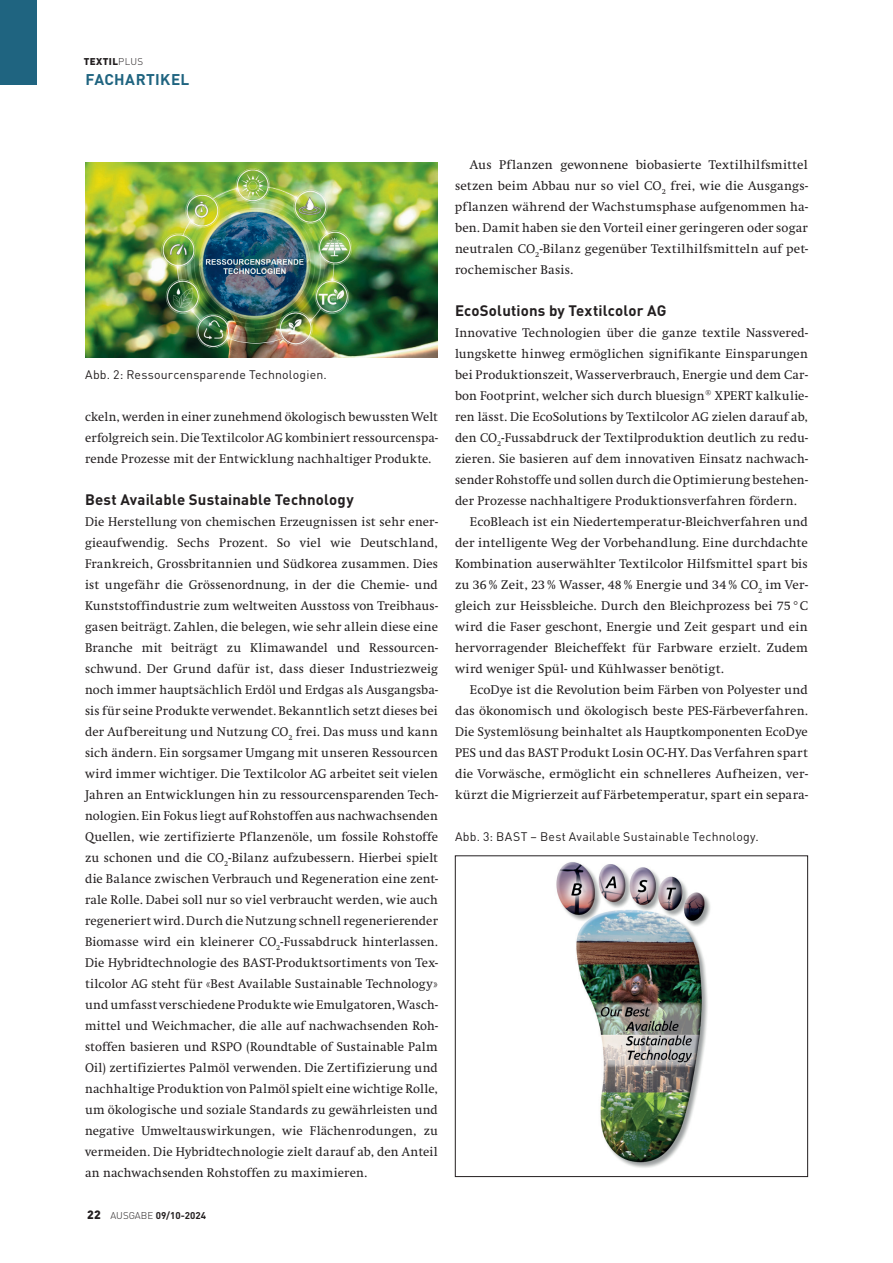
<style>
.page{position:relative;width:893px;height:1263px;background:#fff}
.page>*{position:absolute;margin:0;border:0;box-sizing:border-box;transform-origin:0 0}
.t1{font:700 15.3px "DIN";letter-spacing:.02em;color:#1f6480}
.t2{font:700 15px "DIN";letter-spacing:.01em;color:#231f20}
.t3{font:13.2px/21px "Swift";letter-spacing:.015em;color:#231f20;text-align:justify}
.t4{font:13.2px/21px "Swift";letter-spacing:.015em;color:#231f20;text-align:justify;scale:.96 1}
.t5{font:12.3px "DIN";letter-spacing:.015em;color:#231f20}
.t6{font:700 9.75px "DIN";color:#231f20}
.t7{font:900 9.75px "DIN";letter-spacing:.03em;color:#231f20}
.s1{font-weight:300}
.s2{font-weight:900;font-size:12px}
</style>
<div class="page">
<div style="left:0;top:0;width:37px;height:85px;background:#1f6480"></div>
<img style="left:85px;top:163px;width:353px;height:195px">
<img style="left:556px;top:862px;width:154px;height:306px">
<div style="left:455px;top:855px;width:353px;height:322px;border:1px solid #231f20"></div>
<p class="t7" style="left:84px;top:54px;width:61px">TEXTIL<span class="s1">PLUS</span></p>
<p class="t1" style="left:85px;top:69px;width:105px">FACHARTIKEL</p>
<p class="t5" style="left:85px;top:367px;width:243px">Abb. 2: Ressourcensparende Technologien.</p>
<p class="t4" style="left:85px;top:406px;width:369px">ckeln, werden in einer zunehmend ökologisch bewussten Welt erfolgreich sein. Die Textilcolor AG kombiniert ressourcenspa&shy;rende Prozesse mit der Entwicklung nachhaltiger Produkte.</p>
<p class="t2" style="left:85px;top:490px;width:270px">Best Available Sustainable Technology</p>
<p class="t3" style="left:85px;top:511px;width:354px">Die Herstellung von chemischen Erzeugnissen ist sehr ener&shy;gieaufwendig. Sechs Prozent. So viel wie Deutschland, Frankreich, Grossbritannien und Südkorea zusammen. Dies ist ungefähr die Grössenordnung, in der die Chemie- und Kunststoffindustrie zum weltweiten Ausstoss von Treibhaus&shy;gasen beiträgt. Zahlen, die belegen, wie sehr allein diese eine Branche mit beiträgt zu Klimawandel und Ressourcen&shy;schwund. Der Grund dafür ist, dass dieser Industriezweig noch immer hauptsächlich Erdöl und Erdgas als Ausgangsba&shy;sis für seine Produkte verwendet. Bekanntlich setzt dieses bei der Aufbereitung und Nutzung CO<sub>2</sub> frei. Das muss und kann sich ändern. Ein sorgsamer Umgang mit unseren Ressourcen wird immer wichtiger. Die Textilcolor AG arbeitet seit vielen Jahren an Entwicklungen hin zu ressourcensparenden Tech&shy;nologien. Ein Fokus liegt auf Rohstoffen aus nachwachsenden Quellen, wie zertifizierte Pflanzenöle, um fossile Rohstoffe zu schonen und die CO<sub>2</sub>-Bilanz aufzubessern. Hierbei spielt die Balance zwischen Verbrauch und Regeneration eine zent&shy;rale Rolle. Dabei soll nur so viel verbraucht werden, wie auch regeneriert wird. Durch die Nutzung schnell regenerierender Biomasse wird ein kleinerer CO<sub>2</sub>-Fussabdruck hinterlassen.<br>Die Hybridtechnologie des BAST-Produktsortiments von Tex&shy;tilcolor AG steht für «Best Available Sustainable Technology» und umfasst verschiedene Produkte wie Emulgatoren, Wasch&shy;mittel und Weichmacher, die alle auf nachwachsenden Roh&shy;stoffen basieren und RSPO (Roundtable of Sustainable Palm Oil) zertifiziertes Palmöl verwenden. Die Zertifizierung und nachhaltige Produktion von Palmöl spielt eine wichtige Rolle, um ökologische und soziale Standards zu gewährleisten und negative Umweltauswirkungen, wie Flächenrodungen, zu vermeiden. Die Hybridtechnologie zielt darauf ab, den Anteil an nachwachsenden Rohstoffen zu maximieren.</p>
<p class="t6" style="left:87px;top:1209px;width:120px"><span class="s2">22</span> <span class="s1">AUSGABE</span> 09/10-2024</p>
<p class="t3" style="left:455px;top:154px;width:354px;text-indent:15px">Aus Pflanzen gewonnene biobasierte Textilhilfsmittel setzen beim Abbau nur so viel CO<sub>2</sub> frei, wie die Ausgangs&shy;pflanzen während der Wachstumsphase aufgenommen ha&shy;ben. Damit haben sie den Vorteil einer geringeren oder sogar neutralen CO<sub>2</sub>-Bilanz gegenüber Textilhilfsmitteln auf pet&shy;rochemischer Basis.</p>
<p class="t2" style="left:455px;top:301px;width:213px">EcoSolutions by Textilcolor AG</p>
<p class="t3" style="left:455px;top:322px;width:354px">Innovative Technologien über die ganze textile Nassvered-</p>
<p class="t3" style="left:455px;top:343px;width:354px">lungskette hinweg ermöglichen signifikante Einsparungen</p>
<p class="t3" style="left:455px;top:364px;width:354px">bei Produktionszeit, Wasserverbrauch, Energie und dem Car-</p>
<p class="t3" style="left:455px;top:385px;width:354px">bon Footprint, welcher sich durch bluesign® XPERT kalkulie-</p>
<p class="t3" style="left:455px;top:406px;width:354px">ren lässt. Die EcoSolutions by Textilcolor AG zielen darauf ab,</p>
<p class="t3" style="left:455px;top:427px;width:354px">den CO<sub>2</sub>-Fussabdruck der Textilproduktion deutlich zu redu-</p>
<p class="t3" style="left:455px;top:448px;width:354px">zieren. Sie basieren auf dem innovativen Einsatz nachwach-</p>
<p class="t3" style="left:455px;top:469px;width:354px">sender Rohstoffe und sollen durch die Optimierung bestehen-</p>
<p class="t3" style="left:455px;top:490px;width:343px">der Prozesse nachhaltigere Produktionsverfahren fördern.</p>
<p class="t3" style="left:470px;top:511px;width:340px">EcoBleach ist ein Niedertemperatur-Bleichverfahren und</p>
<p class="t3" style="left:455px;top:532px;width:354px">der intelligente Weg der Vorbehandlung. Eine durchdachte</p>
<p class="t3" style="left:455px;top:553px;width:354px">Kombination auserwählter Textilcolor Hilfsmittel spart bis</p>
<p class="t3" style="left:455px;top:574px;width:354px">zu 36% Zeit, 23% Wasser, 48% Energie und 34% CO<sub>2</sub> im Ver-</p>
<p class="t3" style="left:455px;top:595px;width:354px">gleich zur Heissbleiche. Durch den Bleichprozess bei 75°C</p>
<p class="t3" style="left:455px;top:616px;width:354px">wird die Faser geschont, Energie und Zeit gespart und ein</p>
<p class="t3" style="left:455px;top:637px;width:354px">hervorragender Bleicheffekt für Farbware erzielt. Zudem</p>
<p class="t3" style="left:455px;top:658px;width:270px">wird weniger Spül- und Kühlwasser benötigt.</p>
<p class="t3" style="left:470px;top:679px;width:340px">EcoDye ist die Revolution beim Färben von Polyester und</p>
<p class="t3" style="left:455px;top:700px;width:354px">das ökonomisch und ökologisch beste PES-Färbeverfahren.</p>
<p class="t3" style="left:455px;top:721px;width:354px">Die Systemlösung beinhaltet als Hauptkomponenten EcoDye</p>
<p class="t3" style="left:455px;top:742px;width:354px">PES und das BAST Produkt Losin OC-HY. Das Verfahren spart</p>
<p class="t3" style="left:455px;top:763px;width:354px">die Vorwäsche, ermöglicht ein schnelleres Aufheizen, ver-</p>
<p class="t3" style="left:455px;top:784px;width:354px">kürzt die Migrierzeit auf Färbetemperatur, spart ein separa-</p>
<p class="t5" style="left:455px;top:829px;width:305px">Abb. 3: BAST – Best Available Sustainable Technology.</p>
</div>
